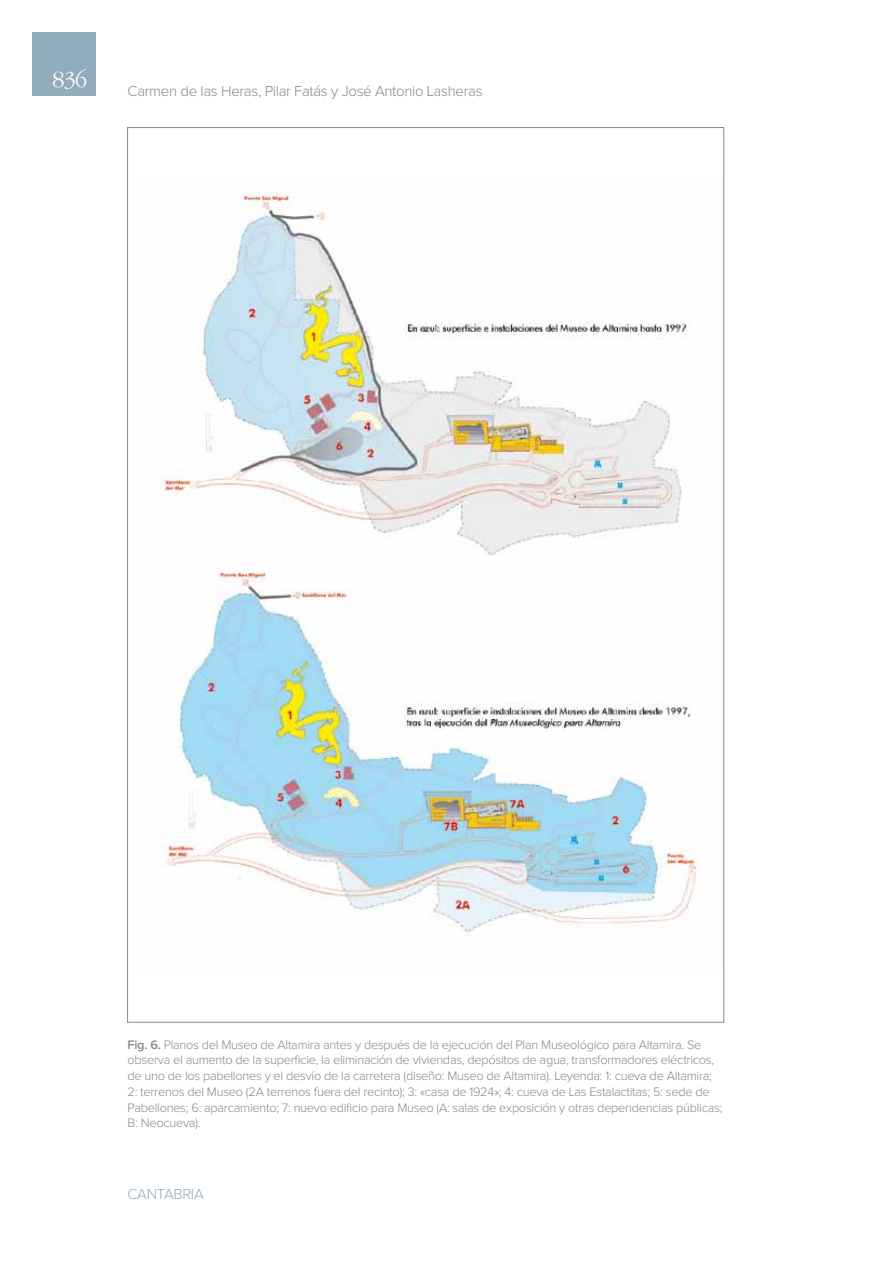
<style>
.page{position:relative;width:893px;height:1263px;background:#fff}
.page>*{position:absolute;margin:0;border:0;box-sizing:border-box;transform-origin:0 0}
.t1{font:300 24px "ITC Garamond Std";color:#fff}
.t2{font:300 15px "Proxima Nova";letter-spacing:-.02em;color:#87888a}
.t3{font:300 15px "Proxima Nova";letter-spacing:-.02em;color:#91acbc}
.t4{font:300 12.75px/15.8px "Proxima Nova";letter-spacing:-.02em;color:#87888a}
.s1{font-weight:600}
</style>
<div class="page">
<div style="left:32px;top:32px;width:64px;height:64px;background:#91acbc"></div>
<img style="left:161px;top:192px;width:537px;height:744px">
<h1 class="t1" style="left:53px;top:67px;width:36px">836</h1>
<p class="t2" style="left:128px;top:84px;width:356px">Carmen de las Heras, Pilar Fatás y José Antonio Lasheras</p>
<p class="t4" style="left:128px;top:1037px;width:596px"><span class="s1">Fig. 6.</span> Planos del Museo de Altamira antes y después de la ejecución del Plan Museológico para Altamira. Se observa el aumento de la superficie, la eliminación de viviendas, depósitos de agua, transformadores eléctricos, de uno de los pabellones y el desvío de la carretera (diseño: Museo de Altamira). Leyenda: 1: cueva de Altamira; 2: terrenos del Museo (2A terrenos fuera del recinto); 3: «casa de 1924»; 4: cueva de Las Estalactitas; 5: sede de Pabellones; 6: aparcamiento; 7: nuevo edificio para Museo (A: salas de exposición y otras dependencias públicas; B: Neocueva).</p>
<p class="t3" style="left:128px;top:1187px;width:78px">CANTABRIA</p>
</div>
